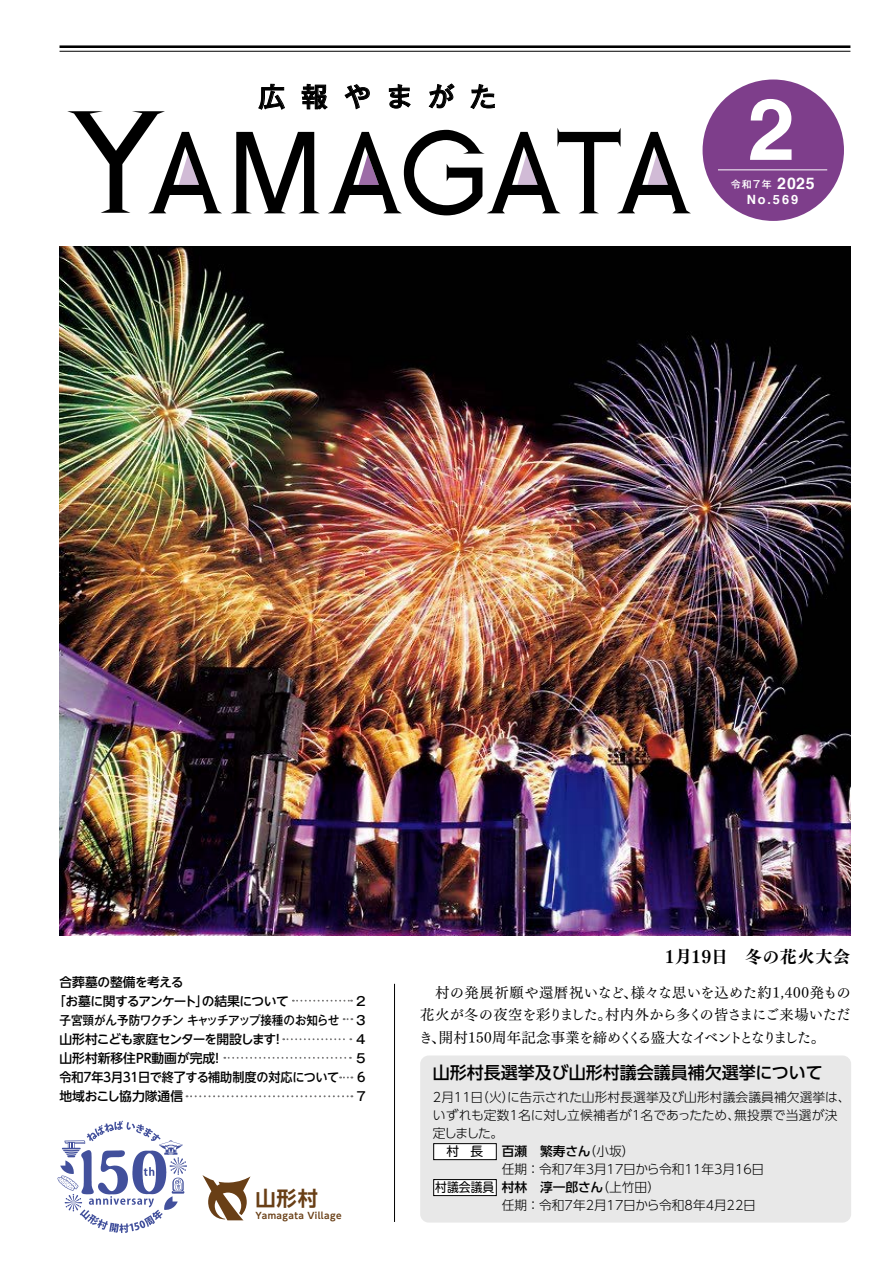
<style>
.page{position:relative;width:893px;height:1263px;background:#fff}
.page>*{position:absolute;margin:0;border:0;box-sizing:border-box;transform-origin:0 0}
.t1{font:700 85.65px "Helvetica";color:#fff}
.t2{font:500 26.7px "Gothic MB101 Pro";letter-spacing:.585em;color:#000}
.t3{font:700 20.25px "UD Shin Go Pro De";color:#693f16}
.t4{font:500 16.95px "UD Shin Go Pro";color:#000}
.t5{font:16.95px "Tsuku Min Pr 5 E";letter-spacing:.02em;color:#000}
.t6{font:700 15.9px "Helvetica";color:#fff}
.t7{font:14.4px/22.4px "Tsuku Min Pr 5 M";letter-spacing:-.035em;color:#000}
.t8{font:14.4px "Tsuku Min Pr 5 M";letter-spacing:.025em;color:#000}
.t9{font:14.4px/22.4px "Tsuku Min Pr 5 M";letter-spacing:-.045em;color:#000}
.t10{font:14.4px "Tsuku Min Pr 5 M";letter-spacing:-.005em;color:#000}
.t11{font:300 12.75px/18px "UD Shin Go Pro";color:#000}
.t12{font:500 12.75px "UD Shin Go Pro";color:#000}
.t13{font:500 12.75px "UD Shin Go NT Pro";letter-spacing:-.035em;color:#000;scale:.95 1}
.t14{font:500 12.75px "UD Shin Go NT Pro";letter-spacing:-.035em;color:#000}
.t15{font:500 12.75px "UD Shin Go NT Pro";letter-spacing:-.06em;color:#000}
.t16{font:300 12.75px/18px "UD Shin Go Pro";letter-spacing:-.025em;color:#000}
.t17{font:500 12.75px "UD Shin Go NT Pro";letter-spacing:-.01em;color:#000}
.t18{font:500 12.75px "UD Shin Go NT Pro";color:#000}
.t19{font:300 12.75px "UD Shin Go Pro";letter-spacing:.025em;color:#000}
.t20{font:700 12.75px "Helvetica";color:#fff}
.t21{font:12.75px "UD Shin M Go Pro";color:#000;scale:.93 1}
.t22{font:12.75px "UD Shin M Go Pro";color:#000}
.t23{font:500 12.45px "Gothic MB101 Pro";letter-spacing:-.03em;color:#000;scale:.93 1}
.t24{font:500 12.45px "Gothic MB101 Pro";letter-spacing:-.03em;color:#000}
.t25{font:500 10.05px "Gothic MB101 Pro";color:#fff}
.t26{font:700 9px "UD Shin Go Pro De";letter-spacing:.045em;color:#693f16}
</style>
<div class="page">
<hr style="left:60px;top:45px;width:790px;height:3px;background:#000">
<hr style="left:60px;top:51px;width:790px;height:1px;background:#000">
<div style="left:703px;top:80px;width:141px;height:141px;background:#7e3e8b;border-radius:50%"></div>
<hr style="left:718px;top:170px;width:109px;height:1px;background:#fff">
<svg style="left:258px;top:84px;width:27px;height:26px"></svg>
<svg style="left:302px;top:84px;width:26px;height:25px"></svg>
<svg style="left:345px;top:84px;width:25px;height:25px"></svg>
<svg style="left:389px;top:84px;width:22px;height:24px"></svg>
<svg style="left:429px;top:84px;width:26px;height:24px"></svg>
<svg style="left:470px;top:84px;width:25px;height:25px"></svg>
<svg style="left:67px;top:111px;width:155px;height:102px"></svg>
<svg style="left:231px;top:132px;width:88px;height:81px"></svg>
<svg style="left:328px;top:128px;width:363px;height:87px"></svg>
<img style="left:60px;top:247px;width:790px;height:688px">
<div style="left:420px;top:1055px;width:431px;height:167px;background:#e8e8e8;border-radius:9px"></div>
<svg style="left:202px;top:1175px;width:48px;height:45px"></svg>
<svg style="left:57px;top:1120px;width:130px;height:113px"></svg>
<hr style="left:394px;top:984px;width:1px;height:238px;background:#000">
<svg style="left:340px;top:1076px;width:12px;height:2px"></svg>
<svg style="left:293px;top:1000px;width:59px;height:2px"></svg>
<svg style="left:283px;top:1038px;width:68px;height:2px"></svg>
<svg style="left:344px;top:1018px;width:8px;height:2px"></svg>
<svg style="left:224px;top:1057px;width:127px;height:2px"></svg>
<svg style="left:187px;top:1095px;width:165px;height:2px"></svg>
<div style="left:434px;top:1143px;width:62px;height:17px;background:#fff"></div>
<div style="left:433px;top:1143px;width:63px;height:17px;border:1px solid #000"></div>
<div style="left:434px;top:1179px;width:62px;height:16px;background:#fff"></div>
<div style="left:433px;top:1179px;width:63px;height:17px;border:1px solid #000"></div>
<h2 class="t2" style="left:258px;top:75px;width:198px">広報やまが</h2>
<h2 class="t2" style="left:470px;top:75px;width:28px">た</h2>
<h1 class="t1" style="left:747px;top:61px;width:49px">2</h1>
<p class="t6" style="left:777px;top:171px;width:39px">2025</p>
<p class="t25" style="left:731px;top:176px;width:42px">令和7年</p>
<p class="t20" style="left:747px;top:190px;width:53px">No.569</p>
<h3 class="t5" style="left:665px;top:942px;width:187px">1月19日　冬の花火大会</h3>
<p class="t17" style="left:60px;top:971px;width:126px">合葬墓の整備を考える</p>
<p class="t14" style="left:53px;top:990px;width:237px">「お墓に関するアンケートの結果について</p>
<p class="t14" style="left:196px;top:990px;width:14px">」</p>
<p class="t24" style="left:356px;top:990px;width:11px">2</p>
<p class="t23" style="left:60px;top:1009px;width:302px">子宮頸がん予防ワクチンキャッチアップ接種のお知らせ</p>
<p class="t24" style="left:356px;top:1009px;width:11px">3</p>
<p class="t15" style="left:60px;top:1029px;width:218px">山形村こども家庭センターを開設します</p>
<p class="t14" style="left:271px;top:1029px;width:14px">!</p>
<p class="t24" style="left:356px;top:1029px;width:11px">4</p>
<p class="t8" style="left:420px;top:980px;width:432px">　村の発展祈願や還暦祝いなど様々な思いを込めた約1,400発もの</p>
<p class="t9" style="left:605px;top:980px;width:247px;text-indent:18px">、<br>村内外から多くの皆さまにご来場いただ</p>
<p class="t7" style="left:419px;top:1002px;width:408px">花火が冬の夜空を彩りました。<br>き開村150周年記念事業を締めくくる盛大なイベントとなりました。</p>
<p class="t10" style="left:431px;top:1024px;width:16px">、</p>
<p class="t12" style="left:60px;top:1048px;width:157px">山形村新移住PR動画が完成</p>
<p class="t12" style="left:211px;top:1048px;width:14px">!</p>
<p class="t24" style="left:356px;top:1048px;width:11px">5</p>
<p class="t13" style="left:138px;top:1067px;width:213px">日で終了する補助制度の対応について</p>
<p class="t13" style="left:91px;top:1067px;width:14px">年</p>
<p class="t13" style="left:60px;top:1067px;width:27px">令和</p>
<p class="t13" style="left:111px;top:1067px;width:14px">月</p>
<p class="t13" style="left:101px;top:1067px;width:14px">３</p>
<p class="t13" style="left:121px;top:1067px;width:22px">３１</p>
<p class="t13" style="left:81px;top:1067px;width:14px">７</p>
<p class="t14" style="left:357px;top:1067px;width:10px">6</p>
<p class="t18" style="left:60px;top:1086px;width:125px">地域おこし協力隊通信</p>
<p class="t24" style="left:356px;top:1086px;width:11px">7</p>
<h3 class="t4" style="left:433px;top:1059px;width:391px">山形村長選挙及び山形村議会議員補欠選挙について</h3>
<p class="t11" style="left:433px;top:1088px;width:419px">2月11 （日火に告示された山形村長選挙及び山形村議会議員補欠選挙は、</p>
<p class="t11" style="left:502px;top:1088px;width:14px">）</p>
<p class="t16" style="left:433px;top:1106px;width:78px">いずれも定数定しました。</p>
<p class="t11" style="left:518px;top:1106px;width:115px">名に対し立候補者が</p>
<p class="t19" style="left:734px;top:1105px;width:105px">無投票で当選が決</p>
<p class="t11" style="left:640px;top:1106px;width:101px">名であったため、</p>
<p class="t11" style="left:508px;top:1106px;width:14px">１</p>
<p class="t11" style="left:630px;top:1106px;width:14px">１</p>
<h3 class="t3" style="left:255px;top:1181px;width:64px">山形村</h3>
<p class="t26" style="left:255px;top:1209px;width:88px">Yamagata Village</p>
<p class="t22" style="left:446px;top:1141px;width:38px">村　長</p>
<p class="t21" style="left:435px;top:1177px;width:65px">村議会議員</p>
<p class="t12" style="left:502px;top:1141px;width:90px">百瀬　繁寿さん</p>
<p class="t11" style="left:596px;top:1160px;width:169px;text-indent:-95px">任期：令和7年3月17日から令和11年3月16日（上竹田(</p>
<p class="t11" style="left:584px;top:1142px;width:53px">（小坂(</p>
<p class="t12" style="left:502px;top:1177px;width:103px">村林　淳一郎さん</p>
<p class="t11" style="left:502px;top:1196px;width:256px">任期：令和7年2月17日から令和8年4月22日</p>
</div>
